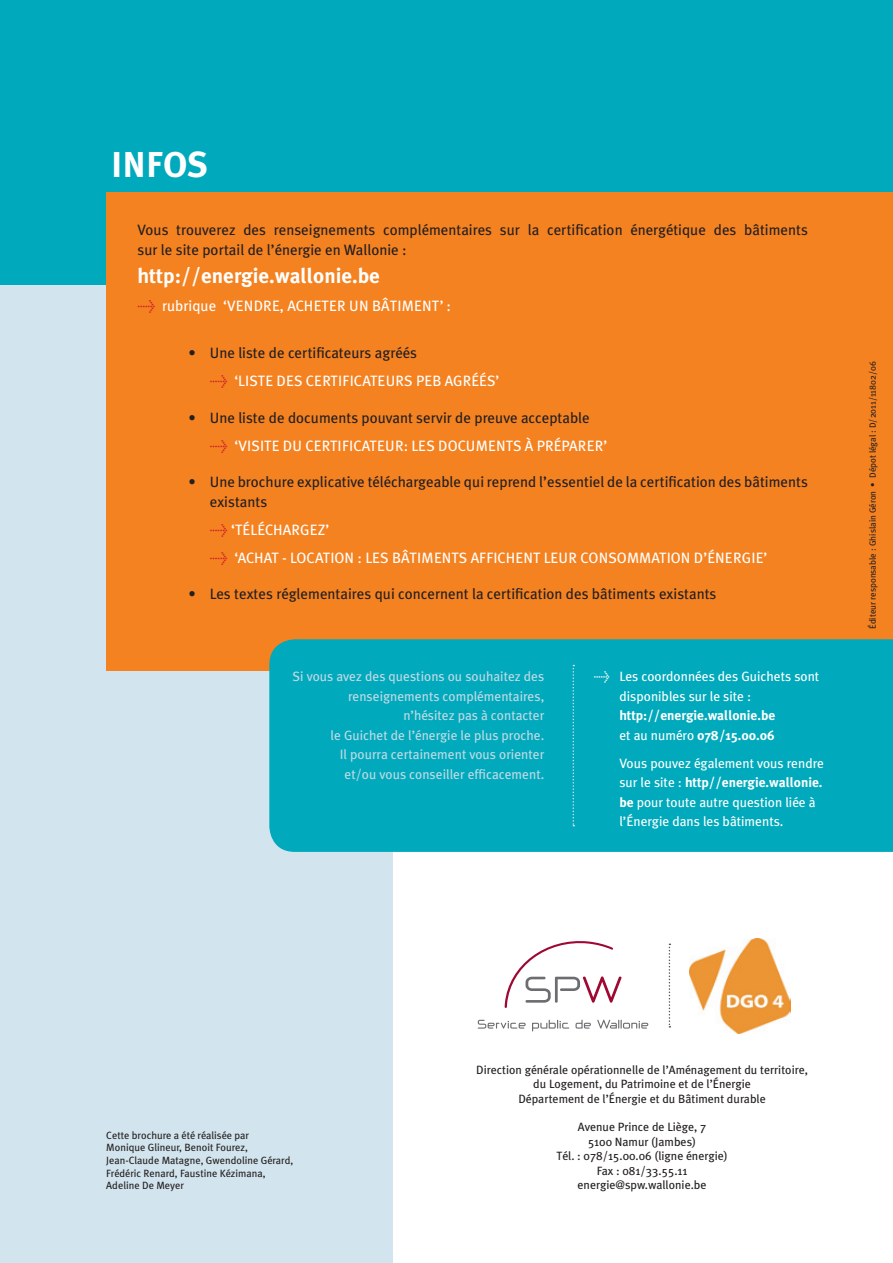
<style>
.page{position:relative;width:893px;height:1263px;background:#fff}
.page>*{position:absolute;margin:0;border:0;box-sizing:border-box;transform-origin:0 0}
.t1{font:36px "Meta Plus Bold Caps";color:#fff}
.t2{font:700 21px "Meta Plus";color:#fff}
.t3{font:15px/19.5px "Meta Plus";color:#231f20}
.t4{font:15px "Meta Plus";color:#fff}
.t5{font:13.5px/19.5px "Meta Plus";color:#c1d9e5;text-align:right}
.t6{font:13.5px/19.5px "Meta Plus";color:#fff}
.t7{font:700 13.5px/19.5px "Meta Plus";color:#fff}
.t8{font:12px/14.4px "Meta Plus";color:#231f20;text-align:center}
.t9{font:10.5px/12.6px "Meta Plus";color:#231f20}
.t10{font:9px "Meta Plus";color:#231f20}
.s1{color:#d1232a}
.s2{color:#fff}
.s3{font-weight:400}
.s4{font-weight:700}
</style>
<div class="page">
<div style="left:0;top:283px;width:393px;height:980px;background:#d2e4ed"></div>
<div style="left:0;top:0;width:893px;height:285px;background:#00aabc"></div>
<div style="left:106px;top:192px;width:787px;height:478px;background:#f58220"></div>
<div style="left:269px;top:639px;width:624px;height:213px;background:#00aabc"></div>
<svg style="left:573px;top:665px;width:1px;height:161px"></svg>
<svg style="left:505px;top:941px;width:116px;height:67px"></svg>
<svg style="left:478px;top:1020px;width:48px;height:8px"></svg>
<svg style="left:532px;top:1020px;width:37px;height:11px"></svg>
<svg style="left:575px;top:1020px;width:16px;height:8px"></svg>
<svg style="left:597px;top:1020px;width:51px;height:8px"></svg>
<img style="left:690px;top:938px;width:100px;height:95px">
<svg style="left:669px;top:943px;width:1px;height:84px"></svg>
<h1 class="t1" style="left:111px;top:144px;width:99px">INFOS</h1>
<p class="t3" style="left:137px;top:220px;width:672px">Vous trouverez des renseignements complémentaires sur la certification énergétique des bâtiments sur le site portail de l’énergie en Wallonie :</p>
<h2 class="t2" style="left:137px;top:263px;width:244px">http://energie.wallonie.be</h2>
<p class="t4" style="left:137px;top:297px;width:100px"><span class="s1">&gt;</span> rubrique ‘vendre</p>
<p class="t4" style="left:280px;top:297px;width:43px">, Acheter</p>
<p class="t4" style="left:349px;top:297px;width:103px">un bâti ment’ :</p>
<p class="t3" style="left:210px;top:339px;width:209px;line-height:28px;text-indent:-21px">• Une liste de certificateurs agréés <span class="s1">&gt;</span> <span class="s2">‘Liste</span></p>
<p class="t4" style="left:277px;top:372px;width:9px">des</p>
<p class="t4" style="left:306px;top:372px;width:9px">certificateurs</p>
<p class="t4" style="left:416px;top:372px;width:39px">PEB agréés</p>
<p class="t4" style="left:496px;top:372px;width:5px">’</p>
<p class="t3" style="left:210px;top:403px;width:382px;line-height:28px;text-indent:-21px">• Une liste de documents pouvant servir de preuve acceptable <span class="s1">&gt;</span> <span class="s2">‘Visite</span></p>
<p class="t4" style="left:283px;top:437px;width:31px">du certificateur</p>
<p class="t4" style="left:404px;top:437px;width:45px">: Les docu</p>
<p class="t4" style="left:476px;top:437px;width:22px">ments</p>
<p class="t4" style="left:525px;top:437px;width:21px">à préparer</p>
<p class="t4" style="left:603px;top:437px;width:5px">’</p>
<p class="t3" style="left:210px;top:472px;width:600px;text-indent:-21px">• Une brochure explicative téléchargeable qui reprend l’essentiel de la certification des bâtiments existants</p>
<p class="t4" style="left:210px;top:521px;width:42px"><span class="s1">&gt;</span> ‘Téléc</p>
<p class="t4" style="left:273px;top:521px;width:20px">harge</p>
<p class="t4" style="left:318px;top:521px;width:13px">z’</p>
<p class="t4" style="left:210px;top:549px;width:89px"><span class="s1">&gt;</span> ‘Achat - location</p>
<p class="t4" style="left:358px;top:549px;width:16px">: les</p>
<p class="t4" style="left:392px;top:549px;width:51px">bâti ments</p>
<p class="t4" style="left:471px;top:549px;width:8px">affic</p>
<p class="t4" style="left:506px;top:549px;width:19px">hent</p>
<p class="t4" style="left:544px;top:549px;width:9px">leur</p>
<p class="t4" style="left:580px;top:549px;width:11px">conso</p>
<p class="t4" style="left:627px;top:549px;width:33px">mmation</p>
<p class="t4" style="left:694px;top:549px;width:23px">d’énergie</p>
<p class="t4" style="left:764px;top:549px;width:5px">’</p>
<p class="t3" style="left:189px;top:584px;width:529px">• Les textes réglementaires qui concernent la certification des bâtiments existants</p>
<p class="t5" style="left:293px;top:666px;width:253px">Si vous avez des questions ou souhaitez des renseignements complémentaires,<br>n’hésitez pas à contacter<br>le Guichet de l’énergie le plus proche.<br>Il pourra certainement vous orienter<br>et/ou vous conseiller efficacement.</p>
<p class="t6" style="left:619px;top:666px;width:201px;text-indent:-26px">&gt; Les coordonnées des Guichets sont disponibles sur le site :</p>
<p class="t7" style="left:619px;top:706px;width:157px">http://energie.wallonie.be <span class="s3">et au numéro</span> 078/15.00.06</p>
<p class="t6" style="left:619px;top:753px;width:206px">Vous pouvez également vous rendre sur le site : <span class="s4">http//energie.wallonie. be</span> pour toute autre question liée à l’Énergie dans les bâtiments.</p>
<p class="t10" style="left:868px;top:629px;width:269px;rotate:-90deg">Éditeur responsable : Ghislain Géron • Dépot légal : D/2011/11802/06</p>
<p class="t9" style="left:106px;top:1129px;width:188px">Cette brochure a été réalisée par<br>Monique Glineur, Benoit Fourez,<br>Jean-Claude Matagne, Gwendoline Gérard,<br>Frédéric Renard, Faustine Kézimana,<br>Adeline De Meyer</p>
<p class="t8" style="left:476px;top:1062px;width:333px">Direction générale opérationnelle de l’Aménagement du territoire, du Logement, du Patrimoine et de l’Énergie<br>Département de l’Énergie et du Bâtiment durable</p>
<p class="t8" style="left:556px;top:1120px;width:173px">Avenue Prince de Liège, 7<br>5100 Namur (Jambes)<br>Tél. : 078/15.00.06 (ligne énergie)<br>Fax : 081/33.55.11 energie@spw.wallonie.be</p>
</div>
